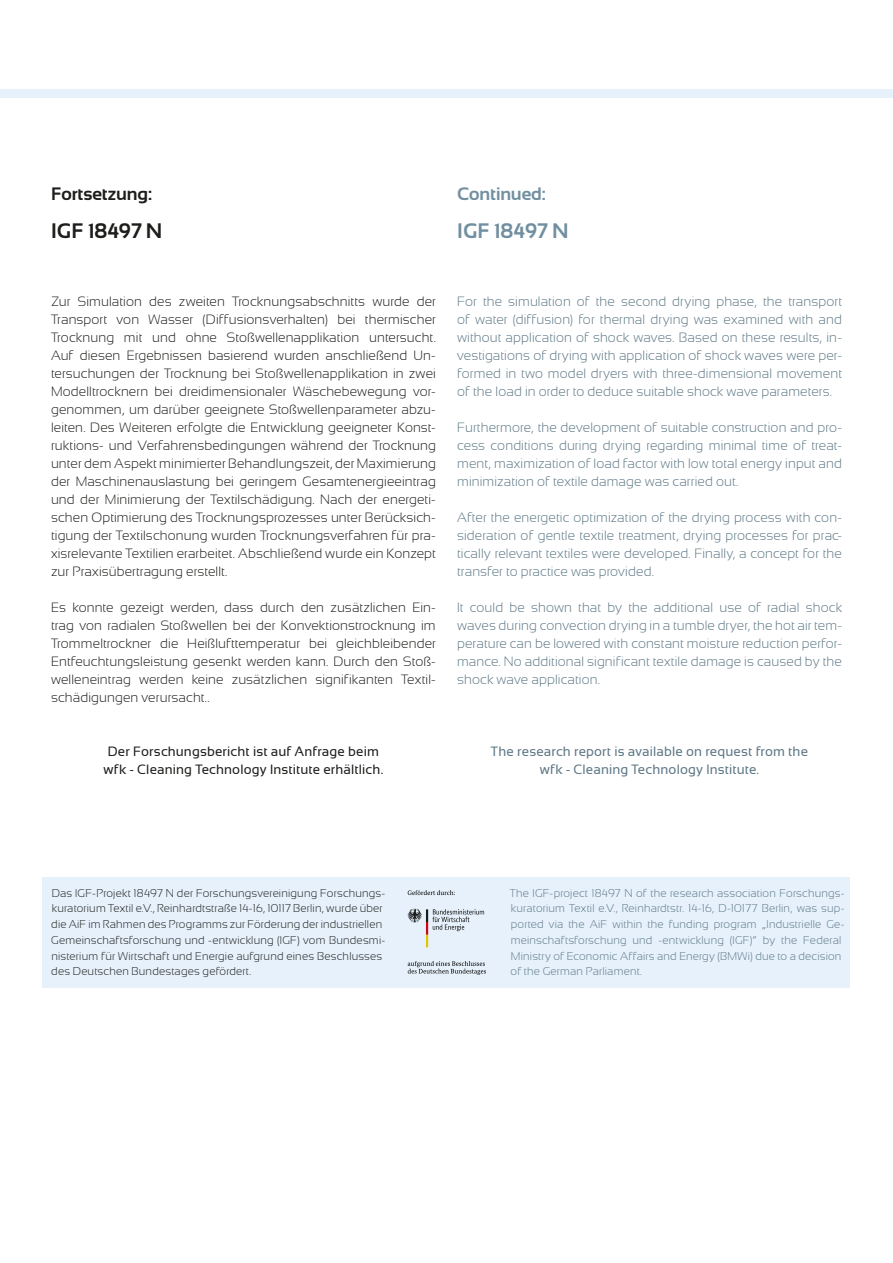
<style>
.page{position:relative;width:893px;height:1263px;background:#fff}
.page>*{position:absolute;margin:0;border:0;box-sizing:border-box;transform-origin:0 0}
.t1{font:700 21px "Sansation";letter-spacing:.01em;color:#718fa0}
.t2{font:700 21px "Sansation";letter-spacing:.01em;color:#1d1d1b}
.t3{font:700 18px "Sansation";letter-spacing:-.01em;color:#1d1d1b}
.t4{font:700 18px "Sansation";letter-spacing:-.005em;color:#718fa0}
.t5{font:300 13.5px/18px "Sansation";letter-spacing:.01em;color:#1d1d1b;text-align:justify}
.t6{font:300 13.5px/18px "Sansation";letter-spacing:.01em;color:#5d7785;text-align:justify}
.t7{font:13.5px/18px "Sansation";letter-spacing:.01em;color:#1d1d1b;text-align:center}
.t8{font:13.5px/18px "Sansation";letter-spacing:.01em;color:#5d7785;text-align:center}
.t9{font:300 11.25px/15.8px "Sansation";letter-spacing:.015em;color:#1d1d1b}
.t10{font:300 11.25px/15.8px "Sansation";letter-spacing:.015em;color:#5d7785}
</style>
<div class="page">
<div style="left:43px;top:877px;width:807px;height:110px;background:#e6f1fc"></div>
<svg style="left:408px;top:890px;width:47px;height:5px"></svg>
<svg style="left:408px;top:961px;width:78px;height:14px"></svg>
<svg style="left:407px;top:909px;width:77px;height:38px"></svg>
<div style="left:0;top:89px;width:893px;height:9px;background:#e6f1fc"></div>
<h2 class="t3" style="left:51px;top:184px;width:103px">Fortsetzung:</h2>
<h1 class="t2" style="left:51px;top:219px;width:113px">IGF 18497 N</h1>
<h2 class="t4" style="left:457px;top:184px;width:90px">Continued:</h2>
<h1 class="t1" style="left:457px;top:219px;width:113px">IGF 18497 N</h1>
<p class="t5" style="left:51px;top:292px;width:386px">Zur Simulation des zweiten Trocknungsabschnitts wurde der Transport von Wasser (Diffusionsverhalten) bei thermischer Trocknung mit und ohne Stoßwellenapplikation untersucht.<br>Auf diesen Ergebnissen basierend wurden anschließend Un&shy;tersuchungen der Trocknung bei Stoßwellenapplikation in zwei Modelltrocknern bei dreidimensionaler Wäschebewegung vor&shy;genommen, um darüber geeignete Stoßwellenparameter abzu&shy;leiten. Des Weiteren erfolgte die Entwicklung geeigneter Konst&shy;ruktions- und Verfahrensbedingungen während der Trocknung unter dem Aspekt minimierter Behandlungszeit, der Maximierung der Maschinenauslastung bei geringem Gesamtenergieeintrag und der Minimierung der Textilschädigung. Nach der energeti&shy;schen Optimierung des Trocknungsprozesses unter Berücksich&shy;tigung der Textilschonung wurden Trocknungsverfahren für pra&shy;xisrelevante Textilien erarbeitet. Abschließend wurde ein Konzept zur Praxisübertragung erstellt.</p>
<p class="t5" style="left:51px;top:598px;width:386px">Es konnte gezeigt werden, dass durch den zusätzlichen Ein&shy;trag von radialen Stoßwellen bei der Konvektionstrocknung im Trommeltrockner die Heißlufttemperatur bei gleichbleibender Entfeuchtungsleistung gesenkt werden kann. Durch den Stoß&shy;welleneintrag werden keine zusätzlichen signifikanten Textil&shy;schädigungen verursacht..</p>
<p class="t7" style="left:104px;top:742px;width:281px">Der Forschungsbericht ist auf Anfrage beim wfk - Cleaning Technology Institute erhältlich.</p>
<p class="t6" style="left:457px;top:292px;width:386px">For the simulation of the second drying phase, the transport of water (diffusion) for thermal drying was examined with and without application of shock waves. Based on these results, in&shy;vestigations of drying with application of shock waves were per&shy;formed in two model dryers with three-dimensional movement of the load in order to deduce suitable shock wave parameters.</p>
<p class="t6" style="left:457px;top:418px;width:386px">Furthermore, the development of suitable construction and pro&shy;cess conditions during drying regarding minimal time of treat&shy;ment, maximization of load factor with low total energy input and minimization of textile damage was carried out.</p>
<p class="t6" style="left:457px;top:508px;width:386px">After the energetic optimization of the drying process with con&shy;sideration of gentle textile treatment, drying processes for prac&shy;tically relevant textiles were developed. Finally, a concept for the transfer to practice was provided.</p>
<p class="t6" style="left:457px;top:598px;width:386px">It could be shown that by the additional use of radial shock waves during convection drying in a tumble dryer, the hot air tem&shy;perature can be lowered with constant moisture reduction perfor&shy;mance. No additional significant textile damage is caused by the shock wave application.</p>
<p class="t8" style="left:491px;top:742px;width:319px">The research report is available on request from the wfk - Cleaning Technology Institute.</p>
<p class="t9" style="left:51px;top:885px;width:336px">Das IGF-Projekt 18497 N der Forschungsvereinigung Forschungs&shy;kuratorium Textil e.V., Reinhardtstraße 14-16, 10117 Berlin, wurde über die AiF im Rahmen des Programms zur Förderung der industriellen Gemeinschaftsforschung und -entwicklung (IGF) vom Bundesmi&shy;nisterium für Wirtschaft und Energie aufgrund eines Beschlusses des Deutschen Bundestages gefördert.</p>
<p class="t10" style="left:510px;top:885px;width:336px">The IGF-project 18497 N of the research association Forschungs&shy;kuratorium Textil e.V., Reinhardtstr. 14-16, D-10177 Berlin, was sup&shy;ported via the AiF within the funding program „Industrielle Ge&shy;meinschaftsforschung und -entwicklung (IGF)“ by the Federal Ministry of Economic Affairs and Energy (BMWi) due to a decision of the German Parliament.</p>
</div>
